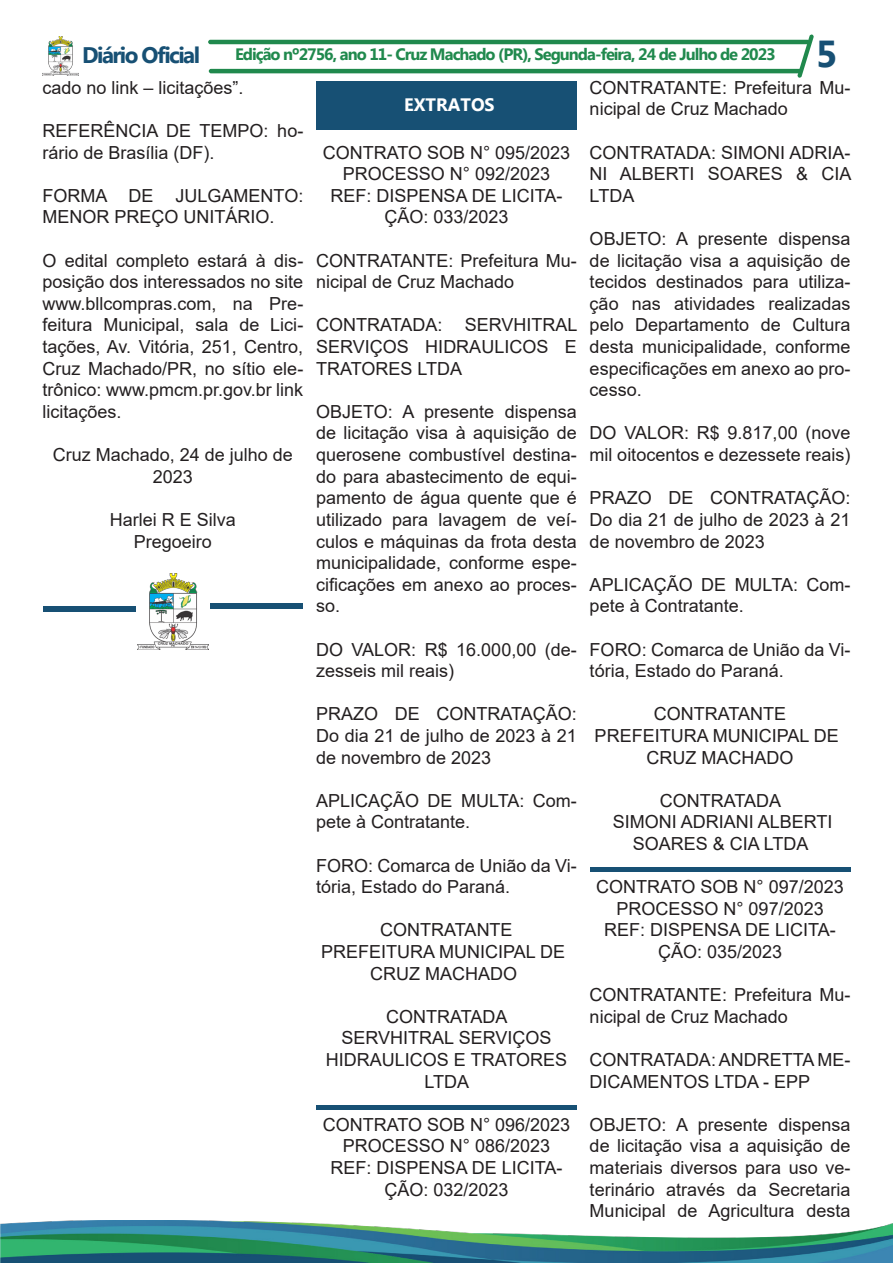
<style>
.page{position:relative;width:893px;height:1263px;background:#fff}
.page>*{position:absolute;margin:0;border:0;box-sizing:border-box;transform-origin:0 0}
.t1{font:700 37.5px "Myanmar Text";color:#175074}
.t2{font:700 22.5px "Myanmar Text";letter-spacing:-.07em;color:#175074}
.t3{font:18px/21.6px "Arial";color:#231f20}
.t4{font:700 18px "Myanmar Text";color:#fff}
.t5{font:700 16.5px "Myanmar Text";letter-spacing:-.06em;color:#20894d}
</style>
<div class="page">
<hr style="left:208px;top:40px;width:602px;height:4px;background:#20894d;border-radius:2px">
<hr style="left:209px;top:69px;width:593px;height:4px;background:#20894d;border-radius:2px">
<img style="left:43px;top:37px;width:36px;height:38px">
<svg style="left:797px;top:34px;width:17px;height:44px"></svg>
<img style="left:0;top:1220px;width:893px;height:43px">
<svg style="left:43px;top:606px;width:92px;height:5px"></svg>
<img style="left:138px;top:574px;width:70px;height:75px">
<svg style="left:210px;top:603px;width:93px;height:6px"></svg>
<svg style="left:590px;top:867px;width:260px;height:5px"></svg>
<svg style="left:316px;top:1106px;width:261px;height:4px"></svg>
<div style="left:316px;top:81px;width:261px;height:49px;background:#175074"></div>
<p class="t2" style="left:82px;top:42px;width:119px">Diário Oficial</p>
<p class="t5" style="left:235px;top:45px;width:542px">Edição nº2756, ano 11- Cruz Machado (PR), Segunda-feira, 24 de Julho de 2023</p>
<p class="t1" style="left:816px;top:32px;width:23px">5</p>
<p class="t3" style="left:43px;top:77px;width:203px">cado no link – licitações”.</p>
<p class="t3" style="left:43px;top:120px;width:262px">REFERÊNCIA DE TEMPO: ho&shy;rário de Brasília (DF).</p>
<p class="t3" style="left:43px;top:185px;width:262px">FORMA DE JULGAMENTO:<br>MENOR PREÇO UNITÁRIO.</p>
<p class="t3" style="left:43px;top:249px;width:262px;text-align:justify">O edital completo estará à dis&shy;posição dos interessados no site www.bllcompras.com, na Pre&shy;feitura Municipal, sala de Lici&shy;tações, Av. Vitória, 251, Centro, Cruz Machado/PR, no sítio ele&shy;trônico: www.pmcm.pr.gov.br link licitações.</p>
<p class="t3" style="left:53px;top:444px;width:242px;text-align:center">Cruz Machado, 24 de julho de<br>2023</p>
<p class="t3" style="left:110px;top:509px;width:128px">Harlei R E Silva</p>
<p class="t3" style="left:134px;top:530px;width:80px">Pregoeiro</p>
<p class="t3" style="left:590px;top:77px;width:262px">CONTRATANTE: Prefeitura Mu&shy;nicipal de Cruz Machado</p>
<p class="t3" style="left:590px;top:141px;width:263px;text-align:justify">CONTRATADA: SIMONI ADRIA-NI ALBERTI SOARES &amp; CIA LTDA</p>
<p class="t3" style="left:590px;top:228px;width:262px;text-align:justify">OBJETO: A presente dispensa de licitação visa a aquisição de tecidos destinados para utiliza&shy;ção nas atividades realizadas pelo Departamento de Cultura desta municipalidade, conforme especificações em anexo ao pro&shy;cesso.</p>
<p class="t3" style="left:590px;top:422px;width:262px">DO VALOR: R$ 9.817,00 (nove mil oitocentos e dezessete reais)</p>
<p class="t3" style="left:590px;top:487px;width:262px;text-align:justify">PRAZO DE CONTRATAÇÃO:<br>Do dia 21 de julho de 2023 à 21 de novembro de 2023</p>
<p class="t3" style="left:590px;top:573px;width:262px">APLICAÇÃO DE MULTA: Com&shy;pete à Contratante.</p>
<p class="t3" style="left:590px;top:638px;width:262px">FORO: Comarca de União da Vi&shy;tória, Estado do Paraná.</p>
<p class="t3" style="left:654px;top:703px;width:134px">CONTRATANTE</p>
<p class="t3" style="left:595px;top:725px;width:246px;text-align:center">PREFEITURA MUNICIPAL DE<br>CRUZ MACHADO</p>
<p class="t3" style="left:660px;top:789px;width:123px">CONTRATADA</p>
<p class="t3" style="left:613px;top:811px;width:221px;text-align:center">SIMONI ADRIANI ALBERTI<br>SOARES &amp; CIA LTDA</p>
<p class="t3" style="left:596px;top:876px;width:249px">CONTRATO SOB N° 097/2023</p>
<p class="t3" style="left:616px;top:897px;width:209px">PROCESSO N° 097/2023</p>
<p class="t3" style="left:604px;top:919px;width:233px;text-align:center">REF: DISPENSA DE LICITA-<br>ÇÃO: 035/2023</p>
<p class="t3" style="left:590px;top:984px;width:262px">CONTRATANTE: Prefeitura Mu&shy;nicipal de Cruz Machado</p>
<p class="t3" style="left:590px;top:1049px;width:262px">CONTRATADA: ANDRETTA ME-<br>DICAMENTOS LTDA - EPP</p>
<p class="t3" style="left:590px;top:1113px;width:262px;text-align:justify">OBJETO: A presente dispensa de licitação visa a aquisição de materiais diversos para uso ve&shy;terinário através da Secretaria Municipal de Agricultura desta</p>
<p class="t4" style="left:404px;top:94px;width:92px">EXTRATOS</p>
<p class="t3" style="left:323px;top:141px;width:249px">CONTRATO SOB N° 095/2023</p>
<p class="t3" style="left:343px;top:163px;width:209px">PROCESSO N° 092/2023</p>
<p class="t3" style="left:331px;top:185px;width:233px;text-align:center">REF: DISPENSA DE LICITA-<br>ÇÃO: 033/2023</p>
<p class="t3" style="left:316px;top:249px;width:262px">CONTRATANTE: Prefeitura Mu&shy;nicipal de Cruz Machado</p>
<p class="t3" style="left:316px;top:314px;width:263px;text-align:justify">CONTRATADA: SERVHITRAL SERVIÇOS HIDRAULICOS E TRATORES LTDA</p>
<p class="t3" style="left:316px;top:401px;width:262px;text-align:justify">OBJETO: A presente dispensa de licitação visa à aquisição de querosene combustível destina&shy;do para abastecimento de equi&shy;pamento de água quente que é utilizado para lavagem de veí&shy;culos e máquinas da frota desta municipalidade, conforme espe&shy;cificações em anexo ao proces&shy;so.</p>
<p class="t3" style="left:316px;top:638px;width:262px">DO VALOR: R$ 16.000,00 (de&shy;zesseis mil reais)</p>
<p class="t3" style="left:316px;top:703px;width:262px;text-align:justify">PRAZO DE CONTRATAÇÃO:<br>Do dia 21 de julho de 2023 à 21 de novembro de 2023</p>
<p class="t3" style="left:316px;top:789px;width:262px">APLICAÇÃO DE MULTA: Com&shy;pete à Contratante.</p>
<p class="t3" style="left:316px;top:854px;width:262px">FORO: Comarca de União da Vi&shy;tória, Estado do Paraná.</p>
<p class="t3" style="left:380px;top:919px;width:134px">CONTRATANTE</p>
<p class="t3" style="left:321px;top:941px;width:246px;text-align:center">PREFEITURA MUNICIPAL DE<br>CRUZ MACHADO</p>
<p class="t3" style="left:386px;top:1005px;width:123px">CONTRATADA</p>
<p class="t3" style="left:326px;top:1027px;width:243px;text-align:center">SERVHITRAL SERVIÇOS<br>HIDRAULICOS E TRATORES<br>LTDA</p>
<p class="t3" style="left:323px;top:1113px;width:249px">CONTRATO SOB N° 096/2023</p>
<p class="t3" style="left:343px;top:1135px;width:209px">PROCESSO N° 086/2023</p>
<p class="t3" style="left:331px;top:1157px;width:233px;text-align:center">REF: DISPENSA DE LICITA-<br>ÇÃO: 032/2023</p>
</div>
